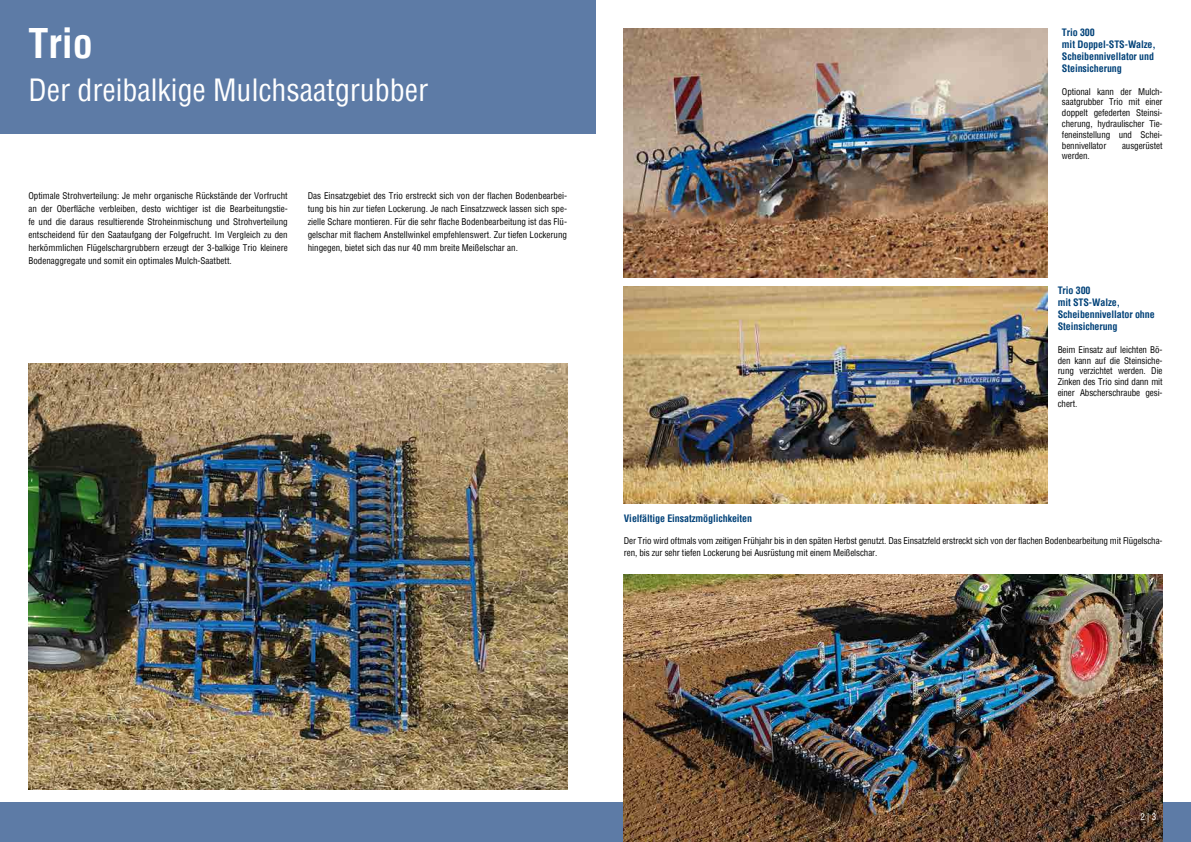
<style>
.page{position:relative;width:1191px;height:842px;background:#fff}
.page>*{position:absolute;margin:0;border:0;box-sizing:border-box;transform-origin:0 0}
.t1{font:700 condensed 40px "Helvetica";color:#fff}
.t2{font:condensed 30px "Helvetica";color:#fff}
.t3{font:700 condensed 10px/12px "Helvetica";letter-spacing:-.01em;color:#004178}
.t4{font:condensed 9px/10.8px "Helvetica";letter-spacing:-.01em;color:#000;text-align:justify}
.t5{font:condensed 9px "Helvetica";color:#fff}
</style>
<div class="page">
<img style="left:28px;top:364px;width:539px;height:425px">
<div style="left:0;top:802px;width:1191px;height:40px;background:#5d7ba6"></div>
<img style="left:623px;top:574px;width:539px;height:268px">
<div style="left:0;top:0;width:595px;height:133px;background:#5d7ba6"></div>
<img style="left:624px;top:287px;width:423px;height:216px">
<img style="left:623px;top:28px;width:424px;height:250px">
<h1 class="t1" style="left:28px;top:17px;width:66px">Trio</h1>
<h2 class="t2" style="left:28px;top:71px;width:401px">Der dreibalkige Mulchsaatgrubber</h2>
<p class="t4" style="left:28px;top:189px;width:261px;line-height:13px">Optimale Strohverteilung: Je mehr organische Rückstände der Vorfrucht an der Oberfläche verbleiben, desto wichtiger ist die Bearbeitungstie&shy;fe und die daraus resultierende Stroheinmischung und Strohverteilung entscheidend für den Saataufgang der Folgefrucht. Im Vergleich zu den herkömmlichen Flügelschargrubbern erzeugt der 3-balkige Trio kleinere Bodenaggregate und somit ein optimales Mulch-Saatbett.</p>
<p class="t4" style="left:308px;top:189px;width:261px;line-height:13px">Das Einsatzgebiet des Trio erstreckt sich von der flachen Bodenbearbei&shy;tung bis hin zur tiefen Lockerung. Je nach Einsatzzweck lassen sich spe&shy;zielle Schare montieren. Für die sehr flache Bodenbearbeitung ist das Flü&shy;gelschar mit flachem Anstellwinkel empfehlenswert. Zur tiefen Lockerung hingegen, bietet sich das nur 40 mm breite Meißelschar an.</p>
<p class="t3" style="left:1062px;top:26px;width:95px">Trio 300<br>mit Doppel-STS-Walze,<br>Scheibennivellator und<br>Steinsicherung</p>
<p class="t4" style="left:1062px;top:86px;width:102px">Optional kann der Mulch&shy;saatgrubber Trio mit einer doppelt gefederten Steinsi&shy;cherung, hydraulischer Tie&shy;feneinstellung und Schei&shy;bennivellator</p>
<p class="t4" style="left:1122px;top:140px;width:42px">ausgerüstet</p>
<p class="t4" style="left:1062px;top:151px;width:29px">werden.</p>
<p class="t3" style="left:1057px;top:284px;width:98px">Trio 300<br>mit STS-Walze,<br>Scheibennivellator ohne<br>Steinsicherung</p>
<p class="t4" style="left:1057px;top:344px;width:106px">Beim Einsatz auf leichten Bö&shy;den kann auf die Steinsiche&shy;rung verzichtet werden. Die Zinken des Trio sind dann mit einer Abscherschraube gesi&shy;chert.</p>
<p class="t3" style="left:624px;top:512px;width:130px">Vielfältige Einsatzmöglichkeiten</p>
<p class="t4" style="left:624px;top:535px;width:540px;line-height:12px">Der Trio wird oftmals vom zeitigen Frühjahr bis in den späten Herbst genutzt. Das Einsatzfeld erstreckt sich von der flachen Bodenbearbeitung mit Flügelscha&shy;ren, bis zur sehr tiefen Lockerung bei Ausrüstung mit einem Meißelschar.</p>
<p class="t5" style="left:1140px;top:811px;width:17px">2 | 3</p>
</div>
